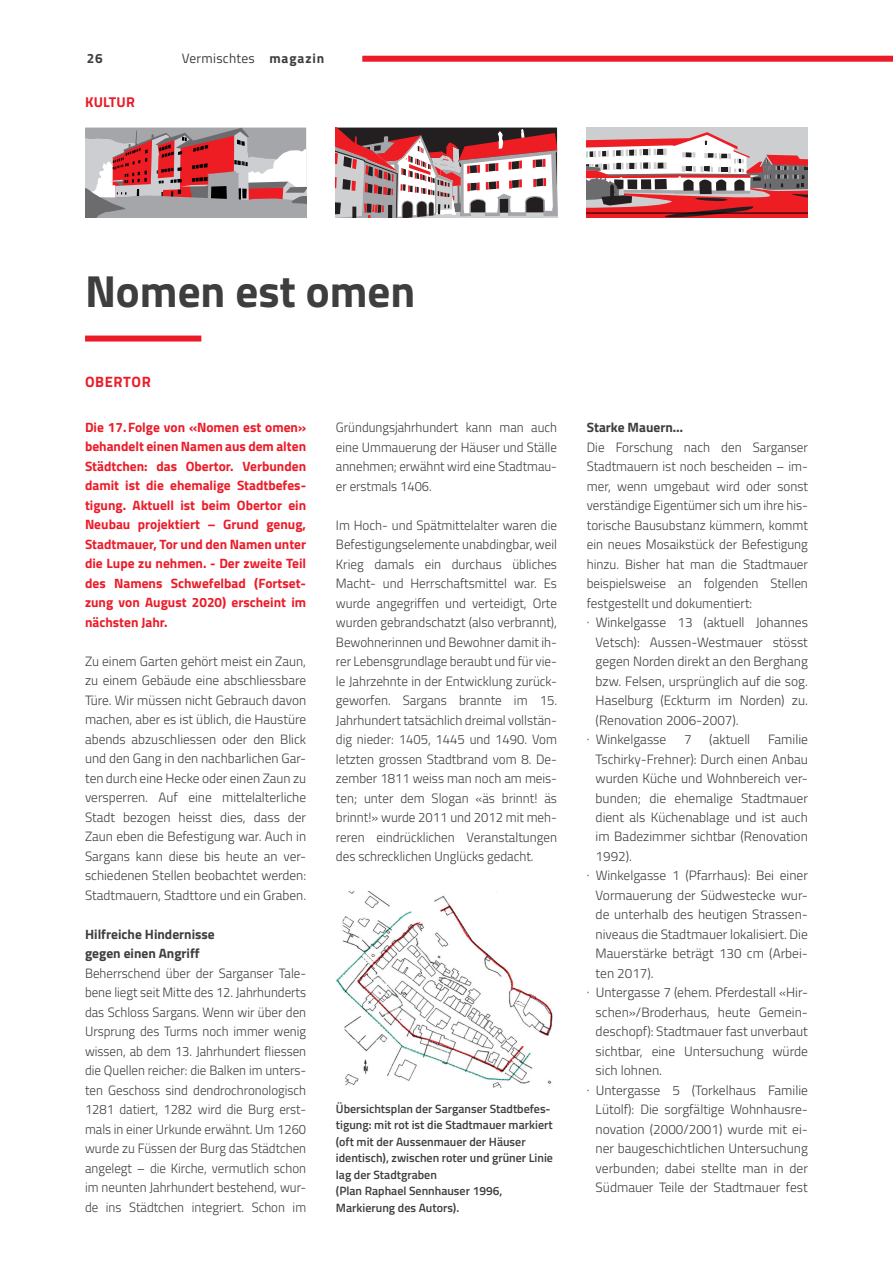
<style>
.page{position:relative;width:893px;height:1263px;background:#fff}
.page>*{position:absolute;margin:0;border:0;box-sizing:border-box;transform-origin:0 0}
.t1{font:700 45px "Titillium Web";color:#3e3e3f}
.t2{font:700 15px "Titillium Web";letter-spacing:.04em;color:#ec1b28}
.t3{font:700 14.25px "Titillium Web";letter-spacing:.01em;color:#ec1b28}
.t4{font:300 13.5px/19.5px "Titillium Web";color:#3e3e3f;text-align:justify}
.t5{font:300 13.5px/19.5px "Titillium Web";color:#3e3e3f;text-align:justify;scale:.96 1}
.t6{font:700 13.5px/19.5px "Titillium Web";color:#ec1b28;text-align:justify}
.t7{font:700 13.5px/19.5px "Titillium Web";color:#3e3e3f}
.t8{font:13.5px "Titillium Web";letter-spacing:.02em;color:#3e3e3f}
.t9{font:600 12px/16.5px "Titillium Web";color:#3e3e3f}
.s1{font-weight:700}
</style>
<div class="page">
<div style="left:362px;top:56px;width:531px;height:6px;background:#ec1b28"></div>
<div style="left:85px;top:336px;width:116px;height:6px;background:#ec1b28"></div>
<svg style="left:85px;top:128px;width:221px;height:90px;background:#b68c90"></svg>
<svg style="left:336px;top:128px;width:221px;height:90px"></svg>
<svg style="left:587px;top:128px;width:221px;height:90px"></svg>
<img style="left:336px;top:892px;width:217px;height:195px">
<p class="t7" style="left:87px;top:48px;width:18px">26</p>
<p class="t8" style="left:182px;top:49px;width:144px">Vermischtes <span class="s1">magazin</span></p>
<p class="t3" style="left:85px;top:91px;width:51px">KULTUR</p>
<h1 class="t1" style="left:85px;top:257px;width:332px">Nomen est omen</h1>
<p class="t2" style="left:85px;top:370px;width:67px">OBERTOR</p>
<p class="t6" style="left:85px;top:417px;width:223px">Die 17.Folge von «Nomen est omen» behandelt einen Namen aus dem alten Städtchen: das Obertor. Verbunden damit ist die ehemalige Stadtbefes&shy;tigung. Aktuell ist beim Obertor ein Neubau projektiert – Grund genug, Stadtmauer, Tor und den Namen unter die Lupe zu nehmen. - Der zweite Teil des Namens Schwefelbad (Fortset&shy;zung von August 2020) erscheint im nächsten Jahr.</p>
<p class="t4" style="left:85px;top:651px;width:223px">Zu einem Garten gehört meist ein Zaun, zu einem Gebäude eine abschliessbare Türe. Wir müssen nicht Gebrauch davon machen, aber es ist üblich, die Haustüre abends abzuschliessen oder den Blick und den Gang in den nachbarlichen Gar&shy;ten durch eine Hecke oder einen Zaun zu versperren. Auf eine mittelalterliche Stadt bezogen heisst dies, dass der Zaun eben die Befestigung war. Auch in Sargans kann diese bis heute an ver&shy;schiedenen Stellen beobachtet werden:<br>Stadtmauern, Stadttore und ein Graben.</p>
<p class="t7" style="left:85px;top:924px;width:131px">Hilfreiche Hindernisse gegen einen Angriff</p>
<p class="t5" style="left:85px;top:963px;width:232px">Beherrschend über der Sarganser Tale&shy;bene liegt seit Mitte des 12. Jahrhunderts das Schloss Sargans. Wenn wir über den Ursprung des Turms noch immer wenig wissen, ab dem 13. Jahrhundert fliessen die Quellen reicher: die Balken im unters&shy;ten Geschoss sind dendrochronologisch 1281 datiert, 1282 wird die Burg erst&shy;mals in einer Urkunde erwähnt. Um 1260 wurde zu Füssen der Burg das Städtchen angelegt – die Kirche, vermutlich schon im neunten Jahrhundert bestehend, wur&shy;de ins Städtchen integriert. Schon im</p>
<p class="t5" style="left:336px;top:417px;width:232px">Gründungsjahrhundert kann man auch eine Ummauerung der Häuser und Ställe annehmen; erwähnt wird eine Stadtmau&shy;er erstmals 1406.</p>
<p class="t4" style="left:336px;top:514px;width:223px">Im Hoch- und Spätmittelalter waren die Befestigungselemente unabdingbar, weil Krieg damals ein durchaus übliches Macht- und Herrschaftsmittel war. Es wurde angegriffen und verteidigt, Orte wurden gebrandschatzt (also verbrannt), Bewohnerinnen und Bewohner damit ih&shy;rer Lebensgrundlage beraubt und für vie&shy;le Jahrzehnte in der Entwicklung zurück&shy;geworfen. Sargans brannte im 15.<br>Jahrhundert tatsächlich dreimal vollstän&shy;dig nieder: 1405, 1445 und 1490. Vom letzten grossen Stadtbrand vom 8. De&shy;zember 1811 weiss man noch am meis&shy;ten; unter dem Slogan «äs brinnt! äs brinnt!» wurde 2011 und 2012 mit meh&shy;reren eindrücklichen Veranstaltungen des schrecklichen Unglücks gedacht.</p>
<p class="t9" style="left:336px;top:1100px;width:219px">Übersichtsplan der Sarganser Stadtbefes&shy;tigung: mit rot ist die Stadtmauer markiert (oft mit der Aussenmauer der Häuser identisch), zwischen roter und grüner Linie lag der Stadtgraben<br>(Plan Raphael Sennhauser 1996, Markierung des Autors).</p>
<p class="t7" style="left:587px;top:417px;width:98px">Starke Mauern…</p>
<p class="t4" style="left:587px;top:436px;width:223px">Die Forschung nach den Sarganser</p>
<p class="t4" style="left:587px;top:456px;width:223px">Stadtmauern ist noch bescheiden – im-</p>
<p class="t4" style="left:587px;top:475px;width:223px">mer, wenn umgebaut wird oder sonst</p>
<p class="t4" style="left:587px;top:495px;width:223px">verständige Eigentümer sich um ihre his-</p>
<p class="t4" style="left:587px;top:514px;width:223px">torische Bausubstanz kümmern, kommt</p>
<p class="t4" style="left:587px;top:534px;width:223px">ein neues Mosaikstück der Befestigung</p>
<p class="t4" style="left:587px;top:553px;width:223px">hinzu. Bisher hat man die Stadtmauer</p>
<p class="t4" style="left:587px;top:573px;width:223px">beispielsweise an folgenden Stellen</p>
<p class="t4" style="left:587px;top:592px;width:167px">festgestellt und dokumentiert:</p>
<p class="t4" style="left:587px;top:612px;width:223px">· Winkelgasse 13 (aktuell Johannes</p>
<p class="t4" style="left:596px;top:631px;width:214px">Vetsch): Aussen-Westmauer stösst</p>
<p class="t4" style="left:596px;top:651px;width:214px">gegen Norden direkt an den Berghang</p>
<p class="t4" style="left:596px;top:670px;width:214px">bzw. Felsen, ursprünglich auf die sog.</p>
<p class="t4" style="left:596px;top:690px;width:214px">Haselburg (Eckturm im Norden) zu.</p>
<p class="t4" style="left:596px;top:709px;width:145px">(Renovation 2006-2007).</p>
<p class="t4" style="left:587px;top:729px;width:81px">· Winkelgasse</p>
<p class="t4" style="left:684px;top:729px;width:9px">7</p>
<p class="t4" style="left:709px;top:729px;width:42px">(aktuell</p>
<p class="t4" style="left:768px;top:729px;width:42px">Familie</p>
<p class="t4" style="left:596px;top:748px;width:214px">Tschirky-Frehner): Durch einen Anbau</p>
<p class="t4" style="left:596px;top:768px;width:214px">wurden Küche und Wohnbereich ver-</p>
<p class="t4" style="left:596px;top:787px;width:214px">bunden; die ehemalige Stadtmauer</p>
<p class="t4" style="left:596px;top:807px;width:214px">dient als Küchenablage und ist auch</p>
<p class="t4" style="left:596px;top:826px;width:214px">im Badezimmer sichtbar (Renovation</p>
<p class="t4" style="left:596px;top:846px;width:38px">1992).</p>
<p class="t4" style="left:587px;top:865px;width:223px">· Winkelgasse 1 (Pfarrhaus): Bei einer</p>
<p class="t4" style="left:596px;top:885px;width:214px">Vormauerung der Südwestecke wur-</p>
<p class="t4" style="left:596px;top:904px;width:214px">de unterhalb des heutigen Strassen-</p>
<p class="t4" style="left:596px;top:924px;width:214px">niveaus die Stadtmauer lokalisiert. Die</p>
<p class="t4" style="left:596px;top:943px;width:214px">Mauerstärke beträgt 130 cm (Arbei-</p>
<p class="t4" style="left:596px;top:963px;width:60px">ten 2017).</p>
<p class="t4" style="left:587px;top:982px;width:223px">· Untergasse 7 (ehem. Pferdestall «Hir-</p>
<p class="t4" style="left:596px;top:1002px;width:214px">schen»/Broderhaus, heute Gemein-</p>
<p class="t4" style="left:596px;top:1021px;width:214px">deschopf): Stadtmauer fast unverbaut</p>
<p class="t4" style="left:596px;top:1041px;width:214px">sichtbar, eine Untersuchung würde</p>
<p class="t4" style="left:596px;top:1060px;width:68px">sich lohnen.</p>
<p class="t4" style="left:587px;top:1080px;width:223px">· Untergasse 5 (Torkelhaus Familie</p>
<p class="t4" style="left:596px;top:1099px;width:214px">Lütolf): Die sorgfältige Wohnhausre-</p>
<p class="t4" style="left:596px;top:1119px;width:214px">novation (2000/2001) wurde mit ei-</p>
<p class="t4" style="left:596px;top:1138px;width:214px">ner baugeschichtlichen Untersuchung</p>
<p class="t4" style="left:596px;top:1158px;width:214px">verbunden; dabei stellte man in der</p>
<p class="t4" style="left:596px;top:1177px;width:214px">Südmauer Teile der Stadtmauer fest</p>
</div>
